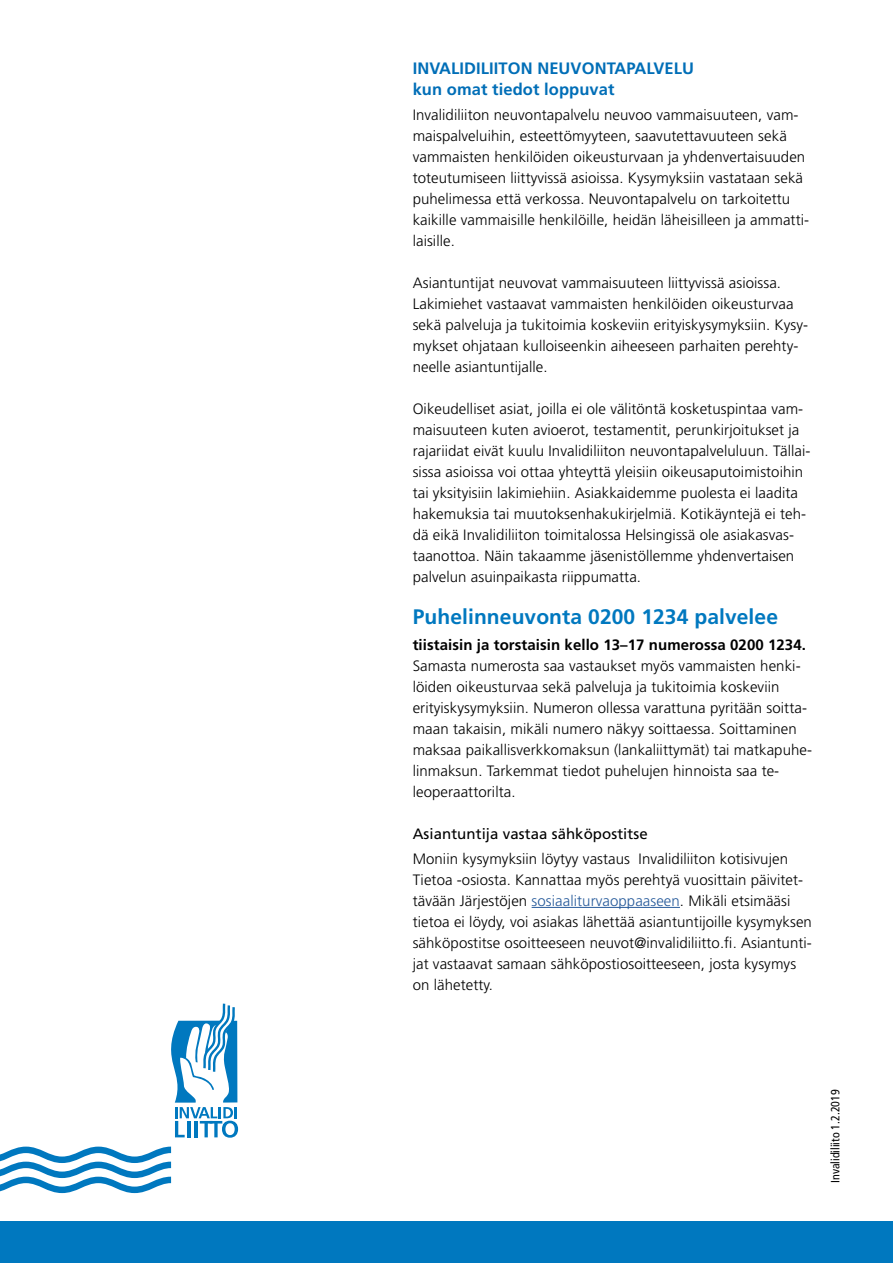
<style>
.page{position:relative;width:893px;height:1263px;background:#fff}
.page>*{position:absolute;margin:0;border:0;box-sizing:border-box;transform-origin:0 0}
.t1{font:700 21px "Frutiger LT Std";letter-spacing:.005em;color:#0078bf}
.t2{font:700 16.5px/21px "Frutiger LT Std";letter-spacing:.005em;color:#006eb7}
.t3{font:300 15px/21px "Frutiger LT Std";letter-spacing:.005em;color:#000}
.t4{font:700 15px "Frutiger LT Std";letter-spacing:.005em;color:#000}
.t5{font:15px "Frutiger LT Std";letter-spacing:.005em;color:#000}
.t6{font:condensed 12px "Frutiger LT Std";color:#000}
.s1{color:#275b9b}
</style>
<div class="page">
<hr style="left:532px;top:907px;width:148px;height:1px;background:#275b9b">
<svg style="left:171px;top:1003px;width:67px;height:135px"></svg>
<div style="left:0;top:1221px;width:893px;height:42px;background:#0078bf"></div>
<svg style="left:0;top:1146px;width:171px;height:47px"></svg>
<p class="t2" style="left:413px;top:58px;width:283px">INVALIDILIITON NEUVONTAPALVELU kun omat tiedot loppuvat</p>
<p class="t3" style="left:413px;top:105px;width:398px">Invalidiliiton neuvontapalvelu neuvoo vammaisuuteen, vam&shy;maispalveluihin, esteettömyyteen, saavutettavuuteen sekä vammaisten henkilöiden oikeusturvaan ja yhdenvertaisuuden toteutumiseen liittyvissä asioissa. Kysymyksiin vastataan sekä puhelimessa että verkossa. Neuvontapalvelu on tarkoitettu kaikille vammaisille henkilöille, heidän läheisilleen ja ammatti&shy;laisille.</p>
<p class="t3" style="left:413px;top:273px;width:397px">Asiantuntijat neuvovat vammaisuuteen liittyvissä asioissa.<br>Lakimiehet vastaavat vammaisten henkilöiden oikeusturvaa sekä palveluja ja tukitoimia koskeviin erityiskysymyksiin. Kysy&shy;mykset ohjataan kulloiseenkin aiheeseen parhaiten perehty&shy;neelle asiantuntijalle.</p>
<p class="t3" style="left:413px;top:399px;width:399px">Oikeudelliset asiat, joilla ei ole välitöntä kosketuspintaa vam&shy;maisuuteen kuten avioerot, testamentit, perunkirjoitukset ja rajariidat eivät kuulu Invalidiliiton neuvontapalveluluun. Tällai&shy;sissa asioissa voi ottaa yhteyttä yleisiin oikeusaputoimistoihin tai yksityisiin lakimiehiin. Asiakkaidemme puolesta ei laadita hakemuksia tai muutoksenhakukirjelmiä. Kotikäyntejä ei teh&shy;dä eikä Invalidiliiton toimitalossa Helsingissä ole asiakasvas&shy;taanottoa. Näin takaamme jäsenistöllemme yhdenvertaisen palvelun asuinpaikasta riippumatta.</p>
<h1 class="t1" style="left:413px;top:605px;width:367px">Puhelinneuvonta 0200 1234 palvelee</h1>
<p class="t4" style="left:413px;top:636px;width:395px">tiistaisin ja torstaisin kello 13–17 numerossa 0200 1234.</p>
<p class="t3" style="left:413px;top:655px;width:401px">Samasta numerosta saa vastaukset myös vammaisten henki&shy;löiden oikeusturvaa sekä palveluja ja tukitoimia koskeviin erityiskysymyksiin. Numeron ollessa varattuna pyritään soitta&shy;maan takaisin, mikäli numero näkyy soittaessa. Soittaminen maksaa paikallisverkkomaksun (lankaliittymät) tai matkapuhe&shy;linmaksun. Tarkemmat tiedot puhelujen hinnoista saa te&shy;leoperaattorilta.</p>
<p class="t5" style="left:413px;top:825px;width:236px">Asiantuntija vastaa sähköpostitse</p>
<p class="t3" style="left:413px;top:848px;width:401px">Moniin kysymyksiin löytyy vastaus Invalidiliiton kotisivujen Tietoa -osiosta. Kannattaa myös perehtyä vuosittain päivitet&shy;tävään Järjestöjen <span class="s1">sosiaaliturvaoppaaseen</span>. Mikäli etsimääsi tietoa ei löydy, voi asiakas lähettää asiantuntijoille kysymyksen sähköpostitse osoitteeseen neuvot@invalidiliitto.fi. Asiantunti&shy;jat vastaavat samaan sähköpostiosoitteeseen, josta kysymys on lähetetty.</p>
<p class="t6" style="left:828px;top:1183px;width:95px;rotate:-90deg">Invalidiliito 1.2.2019</p>
</div>
